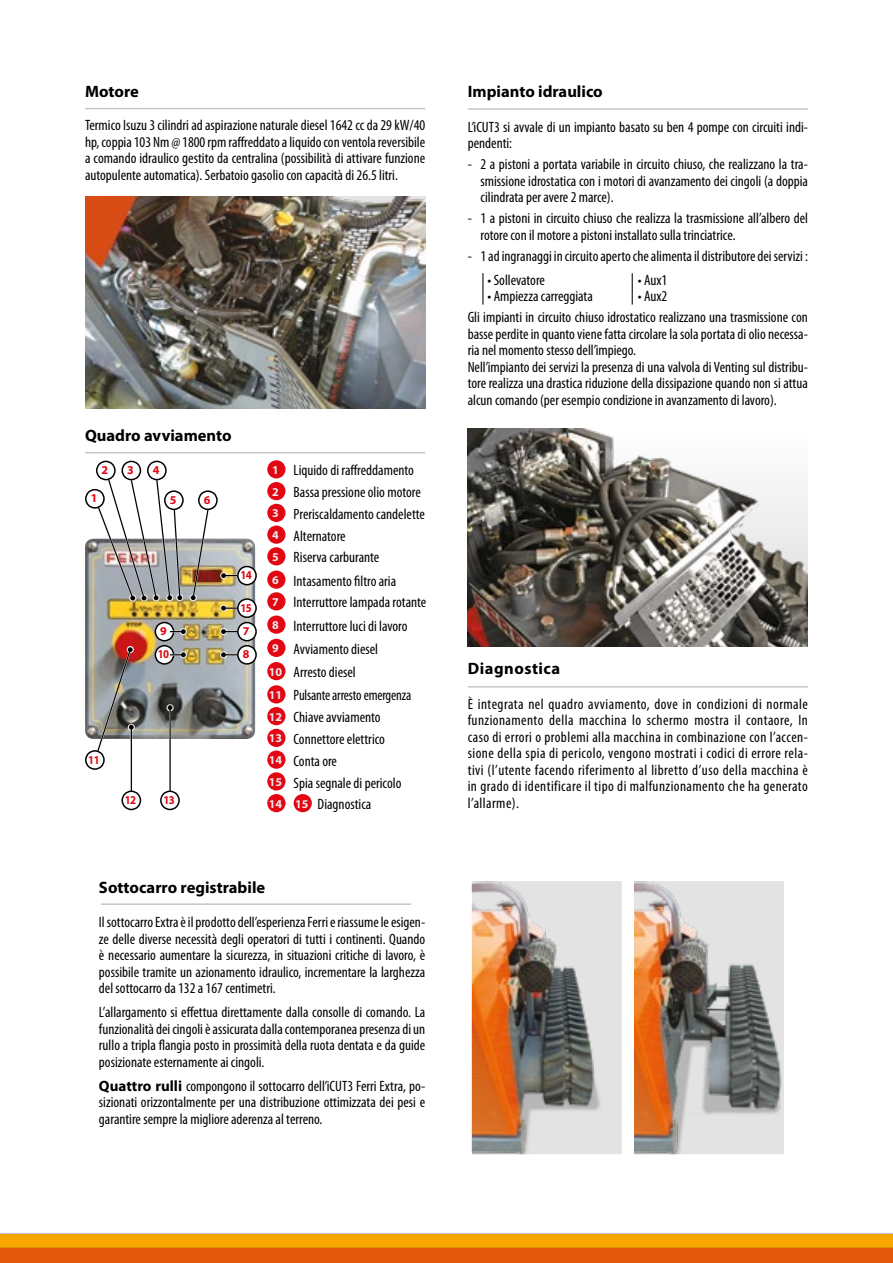
<style>
.page{position:relative;width:893px;height:1263px;background:#fff}
.page>*{position:absolute;margin:0;border:0;box-sizing:border-box;transform-origin:0 0}
.t1{font:700 16.5px "Myriad Pro";color:#000}
.t2{font:700 16.5px "Myriad Pro";letter-spacing:.03em;color:#000}
.t3{font:condensed 15px/16.5px "Myriad Pro";color:#000}
.t4{font:700 12px "Myriad Pro";letter-spacing:-.05em;color:#e30613;scale:.9 1}
.t5{font:700 12px "Myriad Pro";letter-spacing:-.05em;color:#e30613}
.s1{font-weight:700;font-stretch:normal;font-size:12px;color:#e9e9e9}
.s2{font-weight:700;font-stretch:normal}
</style>
<div class="page">
<img style="left:85px;top:197px;width:340px;height:211px">
<div style="left:0;top:1232px;width:893px;height:31px;background:linear-gradient(to right,#f7a600,#f7a600)"></div>
<div style="left:0;top:1235px;width:893px;height:28px;background:#f7a600"></div>
<div style="left:0;top:1247px;width:893px;height:16px;background:#e1580a"></div>
<img style="left:468px;top:429px;width:340px;height:217px">
<hr style="left:468px;top:108px;width:340px;height:2px;background:#c6c6c6">
<hr style="left:85px;top:452px;width:340px;height:1px;background:#c6c6c6">
<hr style="left:85px;top:108px;width:340px;height:1px;background:#c6c6c6">
<hr style="left:468px;top:686px;width:340px;height:1px;background:#c6c6c6">
<hr style="left:482px;top:273px;width:1px;height:32px;background:#000">
<hr style="left:632px;top:273px;width:1px;height:32px;background:#000">
<hr style="left:101px;top:903px;width:310px;height:2px;background:#c6c6c6">
<svg style="left:267px;top:460px;width:18px;height:352px"></svg>
<svg style="left:294px;top:794px;width:18px;height:18px"></svg>
<hr style="left:130px;top:727px;width:2px;height:65px;background:#e9e9e9">
<hr style="left:131px;top:727px;width:1px;height:65px;background:#000">
<hr style="left:169px;top:708px;width:2px;height:84px;background:#000">
<svg style="left:121px;top:790px;width:21px;height:21px"></svg>
<svg style="left:160px;top:790px;width:20px;height:21px"></svg>
<img style="left:85px;top:460px;width:172px;height:310px">
<img style="left:635px;top:882px;width:148px;height:271px">
<img style="left:473px;top:882px;width:147px;height:271px">
<div style="left:632px;top:879px;width:154px;height:277px;border:2px solid #fff"></div>
<div style="left:470px;top:879px;width:153px;height:277px;border:2px solid #fff"></div>
<p class="t1" style="left:85px;top:81px;width:55px">Motore</p>
<p class="t3" style="left:85px;top:117px;width:342px;text-align:justify">Termico Isuzu 3 cilindri ad aspirazione naturale diesel 1642 cc da 29 kW/40 hp, coppia 103 Nm @ 1800 rpm raffreddato a liquido con ventola reversibile a comando idraulico gestito da centralina (possibilità di attivare funzione autopulente automatica). Serbatoio gasolio con capacità di 26.5 litri.</p>
<p class="t1" style="left:85px;top:425px;width:148px">Quadro avviamento</p>
<p class="t5" style="left:102px;top:462px;width:8px">2</p>
<p class="t5" style="left:91px;top:491px;width:8px">1</p>
<p class="t5" style="left:127px;top:462px;width:8px">3</p>
<p class="t5" style="left:153px;top:462px;width:8px">4</p>
<p class="t5" style="left:170px;top:492px;width:8px">5</p>
<p class="t5" style="left:204px;top:492px;width:8px">6</p>
<p class="t5" style="left:160px;top:623px;width:8px">9</p>
<p class="t4" style="left:158px;top:647px;width:14px">10</p>
<p class="t4" style="left:240px;top:567px;width:14px">14</p>
<p class="t4" style="left:240px;top:600px;width:14px">15</p>
<p class="t5" style="left:243px;top:623px;width:8px">7</p>
<p class="t5" style="left:243px;top:647px;width:8px">8</p>
<p class="t4" style="left:88px;top:752px;width:14px">11</p>
<p class="t4" style="left:125px;top:792px;width:14px">12</p>
<p class="t4" style="left:163px;top:792px;width:14px">13</p>
<p class="t3" style="left:272px;top:459px;width:154px;line-height:21.8px"><span class="s1">1</span> Liquido di raffreddamento<br><span class="s1">2</span> Bassa pressione olio motore<br><span class="s1">3</span> Preriscaldamento candelette<br><span class="s1">4</span> Alternatore<br><span class="s1">5</span> Riserva carburante</p>
<p class="t3" style="left:272px;top:570px;width:156px;line-height:21.8px"><span class="s1">6</span> Intasamento filtro aria<br><span class="s1">7</span> Interruttore lampada rotante</p>
<p class="t3" style="left:269px;top:614px;width:144px;line-height:23.2px"><span class="s1">8</span> Interruttore luci di lavoro<br><span class="s1">9</span> Avviamento diesel<br><span class="s1">10</span> Arresto diesel<br><span class="s1">11</span> Pulsante arresto emergenza</p>
<p class="t3" style="left:269px;top:706px;width:134px;line-height:21.8px"><span class="s1">12</span> Chiave avviamento<br><span class="s1">13</span> Connettore elettrico<br><span class="s1">14</span> Conta ore<br><span class="s1">15</span> Spia segnale di pericolo<br><span class="s1">14 15</span> Diagnostica</p>
<p class="t1" style="left:99px;top:876px;width:168px">Sottocarro registrabile</p>
<p class="t3" style="left:99px;top:914px;width:328px;text-align:justify">Il sottocarro Extra è il prodotto dell’esperienza Ferri e riassume le esigen&shy;ze delle diverse necessità degli operatori di tutti i continenti. Quando è necessario aumentare la sicurezza, in situazioni critiche di lavoro, è possibile tramite un azionamento idraulico, incrementare la larghezza del sottocarro da 132 a 167 centimetri.</p>
<p class="t3" style="left:99px;top:1004px;width:328px;text-align:justify">L’allargamento si effettua direttamente dalla consolle di comando. La funzionalità dei cingoli è assicurata dalla contemporanea presenza di un rullo a tripla flangia posto in prossimità della ruota dentata e da guide posizionate esternamente ai cingoli.</p>
<p class="t3" style="left:99px;top:1077px;width:328px;text-align:justify"><span class="s2">Quattro rulli</span> compongono il sottocarro dell’iCUT3 Ferri Extra, po&shy;sizionati orizzontalmente per una distribuzione ottimizzata dei pesi e garantire sempre la migliore aderenza al terreno.</p>
<p class="t1" style="left:468px;top:81px;width:137px">Impianto idraulico</p>
<p class="t3" style="left:468px;top:119px;width:342px">L’iCUT3 si avvale di un impianto basato su ben 4 pompe con circuiti indi&shy;pendenti:</p>
<p class="t3" style="left:480px;top:156px;width:329px;text-align:justify;text-indent:-13px">- 2 a pistoni a portata variabile in circuito chiuso, che realizzano la tra&shy;smissione idrostatica con i motori di avanzamento dei cingoli (a doppia cilindrata per avere 2 marce).</p>
<p class="t3" style="left:480px;top:210px;width:329px;text-indent:-13px">- 1 a pistoni in circuito chiuso che realizza la trasmissione all’albero del rotore con il motore a pistoni installato sulla trinciatrice.</p>
<p class="t3" style="left:468px;top:248px;width:342px">- 1 ad ingranaggi in circuito aperto che alimenta il distributore dei servizi :</p>
<p class="t3" style="left:488px;top:272px;width:59px">• Sollevatore</p>
<p class="t3" style="left:638px;top:272px;width:31px">• Aux1</p>
<p class="t3" style="left:488px;top:288px;width:107px">• Ampiezza carreggiata</p>
<p class="t3" style="left:468px;top:286px;width:342px;line-height:21px;text-indent:170px">• Aux2<br>Gli impianti in circuito chiuso idrostatico realizzano una trasmissione con</p>
<p class="t3" style="left:468px;top:326px;width:342px">basse perdite in quanto viene fatta circolare la sola portata di olio necessa&shy;ria nel momento stesso dell’impiego.<br>Nell’impianto dei servizi la presenza di una valvola di Venting sul distribu&shy;tore realizza una drastica riduzione della dissipazione quando non si attua alcun comando (per esempio condizione in avanzamento di lavoro).</p>
<p class="t2" style="left:468px;top:658px;width:94px">Diagnostica</p>
<p class="t3" style="left:468px;top:695px;width:342px;text-align:justify">È integrata nel quadro avviamento, dove in condizioni di normale funzionamento della macchina lo schermo mostra il contaore, In caso di errori o problemi alla macchina in combinazione con l’accen&shy;sione della spia di pericolo, vengono mostrati i codici di errore rela&shy;tivi (l’utente facendo riferimento al libretto d’uso della macchina è in grado di identificare il tipo di malfunzionamento che ha generato l’allarme).</p>
</div>
